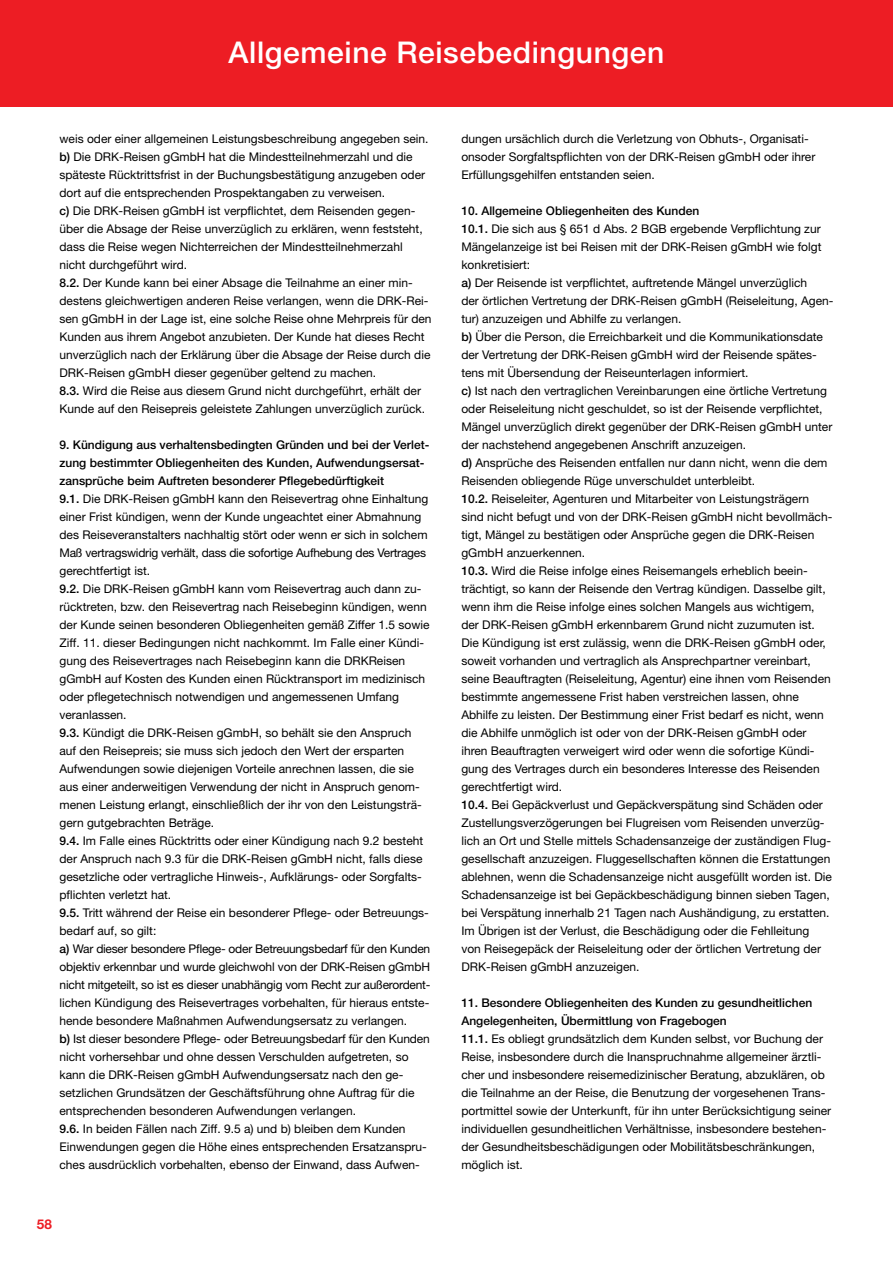
<style>
.page{position:relative;width:893px;height:1263px;background:#fff}
.page>*{position:absolute;margin:0;border:0;box-sizing:border-box;transform-origin:0 0}
.t1{font:500 30px "Helvetica Neue LT Pro";letter-spacing:.02em;color:#fff}
.t2{font:700 13.5px "Helvetica Neue LT Pro";color:#ed1d24}
.t3{font:12px/18px "Helvetica Neue LT Pro";color:#000}
.s1{font-weight:500}
</style>
<div class="page">
<div style="left:0;top:0;width:893px;height:106px;background:#ed1d24"></div>
<h1 class="t1" style="left:229px;top:34px;width:437px">Allgemeine Reisebedingungen</h1>
<p class="t3" style="left:60px;top:129px;width:374px">weis oder einer allgemeinen Leistungsbeschreibung angegeben sein. <span class="s1">b)</span> Die DRK-Reisen gGmbH hat die Mindestteilnehmerzahl und die späteste Rücktrittsfrist in der Buchungsbestätigung anzugeben oder dort auf die entsprechenden Prospektangaben zu verweisen.<br><span class="s1">c)</span> Die DRK-Reisen gGmbH ist verpflichtet, dem Reisenden gegen&shy;über die Absage der Reise unverzüglich zu erklären, wenn feststeht, dass die Reise wegen Nichterreichen der Mindestteilnehmerzahl nicht durchgeführt wird.<br><span class="s1">8.2.</span> Der Kunde kann bei einer Absage die Teilnahme an einer min&shy;destens gleichwertigen anderen Reise verlangen, wenn die DRK-Rei&shy;sen gGmbH in der Lage ist, eine solche Reise ohne Mehrpreis für den Kunden aus ihrem Angebot anzubieten. Der Kunde hat dieses Recht unverzüglich nach der Erklärung über die Absage der Reise durch die DRK-Reisen gGmbH dieser gegenüber geltend zu machen.<br><span class="s1">8.3.</span> Wird die Reise aus diesem Grund nicht durchgeführt, erhält der Kunde auf den Reisepreis geleistete Zahlungen unverzüglich zurück.</p>
<p class="t3" style="left:60px;top:435px;width:372px"><span class="s1">9. Kündigung aus verhaltensbedingten Gründen und bei der Verlet&shy;zung bestimmter Obliegenheiten des Kunden, Aufwendungsersat&shy;zansprüche beim Auftreten besonderer Pflegebedürftigkeit<br>9.1.</span> Die DRK-Reisen gGmbH kann den Reisevertrag ohne Einhaltung einer Frist kündigen, wenn der Kunde ungeachtet einer Abmahnung des Reiseveranstalters nachhaltig stört oder wenn er sich in solchem Maß vertragswidrig verhält, dass die sofortige Aufhebung des Vertrages gerechtfertigt ist.<br><span class="s1">9.2.</span> Die DRK-Reisen gGmbH kann vom Reisevertrag auch dann zu&shy;rücktreten, bzw. den Reisevertrag nach Reisebeginn kündigen, wenn der Kunde seinen besonderen Obliegenheiten gemäß Ziffer 1.5 sowie Ziff. 11. dieser Bedingungen nicht nachkommt. Im Falle einer Kündi&shy;gung des Reisevertrages nach Reisebeginn kann die DRKReisen gGmbH auf Kosten des Kunden einen Rücktransport im medizinisch oder pflegetechnisch notwendigen und angemessenen Umfang veranlassen.<br><span class="s1">9.3.</span> Kündigt die DRK-Reisen gGmbH , so behält sie den Anspruch auf den Reisepreis; sie muss sich jedoch den Wert der ersparten Aufwendungen sowie diejenigen Vorteile anrechnen lassen, die sie aus einer anderweitigen Verwendung der nicht in Anspruch genom&shy;menen Leistung erlangt, einschließlich der ihr von den Leistungsträ&shy;gern gutgebrachten Beträge.<br><span class="s1">9.4.</span> Im Falle eines Rücktritts oder einer Kündigung nach 9.2 besteht der Anspruch nach 9.3 für die DRK-Reisen gGmbH nicht, falls diese gesetzliche oder vertragliche H inweis-, Aufklärungs- oder Sorgfalts&shy;pflichten verletzt hat.<br><span class="s1">9.5.</span> Tritt während der Reise ein besonderer Pflege- oder Betreuungs&shy;bedarf auf, so gilt:<br><span class="s1">a)</span> War dieser besondere Pflege- oder Betreuungsbedarf für den Kunden objektiv erkennbar und wurde gleichwohl von der DRK-Reisen gGmbH nicht mitgeteilt, so ist es dieser unabhängig vom Recht zur außerordent&shy;lichen Kündigung des Reisevertrages vorbehalten, für hieraus entste&shy;hende besondere Maßnahmen Aufwendungsersatz zu verlangen.<br><span class="s1">b)</span> Ist dieser besondere Pflege- oder Betreuungsbedarf für den Kunden nicht vorhersehbar und ohne dessen Verschulden aufgetreten, so kann die DRK-Reisen gGmbH Aufwendungsersatz nach den ge&shy;setzlichen Grundsätzen der Geschäftsführung ohne Auftrag für die entsprechenden besonderen Aufwendungen verlangen.<br><span class="s1">9.6.</span> In beiden Fällen nach Ziff. 9.5 a) und b) bleiben dem Kunden Einwendungen gegen die Höhe eines entsprechenden Ersatzanspru&shy;ches ausdrücklich vorbehalten, ebenso der Einwand, dass Aufwen-</p>
<p class="t2" style="left:37px;top:1216px;width:17px">58</p>
<p class="t3" style="left:461px;top:129px;width:355px">dungen ursächlich durch die Verletzung von Obhuts-, Organisati&shy;onsoder Sorgfaltspflichten von der DRK-Reisen gGmbH oder ihrer<br>Erfüllungsgehilfen entstanden seien.</p>
<p class="t3" style="left:461px;top:201px;width:374px"><span class="s1">10. Allgemeine Obliegenheiten des Kunden<br>10.1.</span> Die sich aus § 651 d Abs. 2 BGB ergebende Verpflichtung zur Mängelanzeige ist bei Reisen mit der DRK-Reisen gGmbH wie folgt konkretisiert:<br><span class="s1">a)</span> Der Reisende ist verpflichtet, auftretende Mängel unverzüglich<br>der örtlichen Vertretung der DRK-Reisen gGmbH (Reiseleitung, Agen&shy;tur) anzuzeigen und Abhilfe zu verlangen.<br><span class="s1">b)</span> Über die Person, die Erreichbarkeit und die Kommunikationsdate der Vertretung der DRK-Reisen gGmbH wird der Reisende spätes&shy;tens mit Übersendung der Reiseunterlagen informiert.<br><span class="s1">c)</span> Ist nach den vertraglichen Vereinbarungen eine örtliche Vertretung oder Reiseleitung nicht geschuldet, so ist der Reisende verpflichtet, Mängel unverzüglich direkt gegenüber der DRK-Reisen gGmbH unter der nachstehend angegebenen Anschrift anzuzeigen.<br><span class="s1">d)</span> Ansprüche des Reisenden entfallen nur dann nicht, wenn die dem Reisenden obliegende Rüge unverschuldet unterbleibt.<br><span class="s1">10.2.</span> Reiseleiter, Agenturen und Mitarbeiter von Leistungsträgern sind nicht befugt und von der DRK-Reisen gGmbH nicht bevollmäch&shy;tigt, Mängel zu bestätigen oder Ansprüche gegen die DRK-Reisen gGmbH anzuerkennen.<br><span class="s1">10.3.</span> Wird die Reise infolge eines Reisemangels erheblich beein&shy;trächtigt, so kann der Reisende den Vertrag kündigen. Dasselbe gilt, wenn ihm die Reise infolge eines solchen Mangels aus wichtigem, der DRK-Reisen gGmbH erkennbarem Grund nicht zuzumuten ist.<br>Die Kündigung ist erst zulässig, wenn die DRK-Reisen gGmbH oder, soweit vorhanden und vertraglich als Ansprechpartner vereinbart, seine Beauftragten (Reiseleitung, Agentur) eine ihnen vom Reisenden bestimmte angemessene Frist haben verstreichen lassen, ohne Abhilfe zu leisten. Der Bestimmung einer Frist bedarf es nicht, wenn die Abhilfe unmöglich ist oder von der DRK-Reisen gGmbH oder ihren Beauftragten verweigert wird oder wenn die sofortige Kündi&shy;gung des Vertrages durch ein besonderes Interesse des Reisenden gerechtfertigt wird.<br><span class="s1">10.4.</span> Bei Gepäckverlust und Gepäckverspätung sind Schäden oder Zustellungsverzögerungen bei Flugreisen vom Reisenden unverzüg&shy;lich an Ort und Stelle mittels Schadensanzeige der zuständigen Flug&shy;gesellschaft anzuzeigen. Fluggesellschaften können die Erstattungen ablehnen, wenn die Schadensanzeige nicht ausgefüllt worden ist. Die Schadensanzeige ist bei Gepäckbeschädigung binnen sieben Tagen, bei Verspätung innerhalb 21 Tagen nach Aushändigung, zu erstatten.<br>Im Übrigen ist der Verlust, die Beschädigung oder die Fehlleitung<br>von Reisegepäck der Reiseleitung oder der örtlichen Vertretung der DRK-Reisen gGmbH anzuzeigen.</p>
<p class="t3" style="left:461px;top:993px;width:371px"><span class="s1">11. Besondere Obliegenheiten des Kunden zu gesundheitlichen Angelegenheiten, Übermittlung von Fragebogen<br>11.1.</span> Es obliegt grundsätzlich dem Kunden selbst, vor Buchung der Reise, insbesondere durch die Inanspruchnahme allgemeiner ärztli&shy;cher und insbesondere reisemedizinischer Beratung, abzuklären, ob die Teilnahme an der Reise, die Benutzung der vorgesehenen Trans&shy;portmittel sowie der Unterkunft, für ihn unter Berücksichtigung seiner individuellen gesundheitlichen Verhältnisse, insbesondere bestehen&shy;der Gesundheitsbeschädigungen oder Mobilitätsbeschränkungen, möglich ist.</p>
</div>
